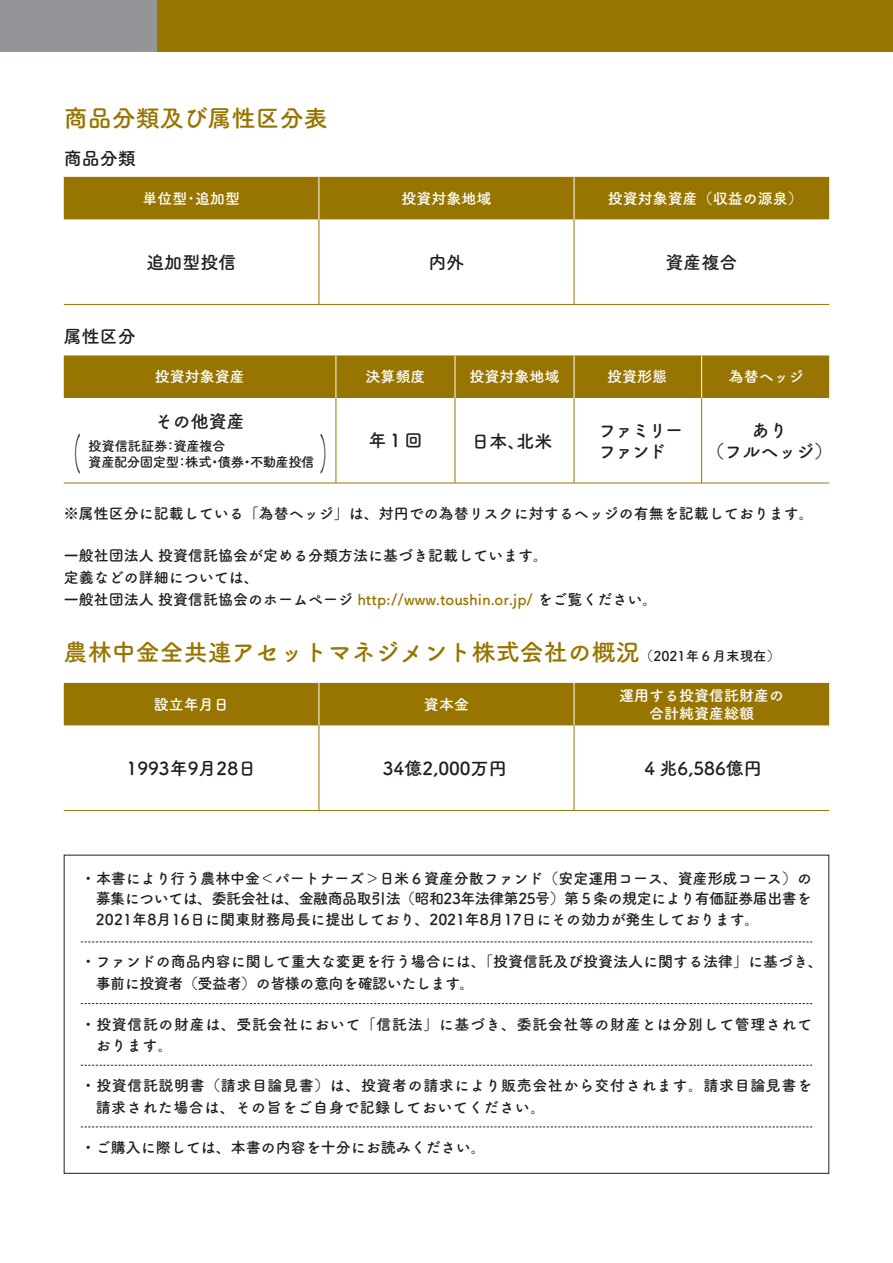
<style>
.page{position:relative;width:893px;height:1263px;background:#fff}
.page>*{position:absolute;margin:0;border:0;box-sizing:border-box;transform-origin:0 0}
.t1{font:43.05px "Tsuku A Rd Gothic Std B";color:#231f20;scale:.35 1}
.t2{font:24px "Tsuku A Rd Gothic Std B";color:#987501}
.t3{font:18px/21px "Tsuku A Rd Gothic Std B";color:#231f20;text-align:center}
.t4{font:18px/21.6px "Tsuku A Rd Gothic Std B";letter-spacing:-.075em;color:#231f20}
.t5{font:15px/21.8px "Tsuku A Rd Gothic Std B";color:#231f20}
.t6{font:15px/21.8px "Tsuku A Rd Gothic Std B";letter-spacing:.04em;color:#231f20}
.t7{font:15px/18px "Tsuku A Rd Gothic Std B";color:#fff;text-align:center}
.t8{font:13.5px "Tsuku A Rd Gothic Std B";letter-spacing:-.045em;color:#231f20}
.t9{font:13.5px "Tsuku A Rd Gothic Std B";letter-spacing:-.025em;color:#231f20}
.s1{color:#987501}
.s2{font-size:13.5px;color:#231f20}
</style>
<div class="page">
<div style="left:0;top:0;width:157px;height:51px;background:#939598"></div>
<div style="left:157px;top:0;width:736px;height:51px;background:#987501"></div>
<div style="left:64px;top:177px;width:765px;height:42px;background:#987501"></div>
<hr style="left:319px;top:219px;width:1px;height:85px;background:#987501">
<hr style="left:574px;top:219px;width:1px;height:85px;background:#987501">
<hr style="left:64px;top:304px;width:255px;height:1px;background:#987501">
<hr style="left:319px;top:304px;width:255px;height:1px;background:#987501">
<hr style="left:574px;top:304px;width:255px;height:1px;background:#987501">
<hr style="left:319px;top:177px;width:1px;height:42px;background:#fff">
<hr style="left:574px;top:177px;width:1px;height:42px;background:#fff">
<div style="left:64px;top:683px;width:765px;height:42px;background:#987501"></div>
<hr style="left:319px;top:725px;width:1px;height:85px;background:#987501">
<hr style="left:574px;top:725px;width:1px;height:85px;background:#987501">
<hr style="left:64px;top:810px;width:255px;height:1px;background:#987501">
<hr style="left:319px;top:810px;width:255px;height:1px;background:#987501">
<hr style="left:574px;top:810px;width:255px;height:1px;background:#987501">
<hr style="left:319px;top:683px;width:1px;height:42px;background:#fff">
<hr style="left:574px;top:683px;width:1px;height:42px;background:#fff">
<div style="left:64px;top:355px;width:765px;height:43px;background:#987501"></div>
<hr style="left:336px;top:398px;width:1px;height:85px;background:#987501">
<hr style="left:455px;top:398px;width:1px;height:85px;background:#987501">
<hr style="left:574px;top:398px;width:1px;height:85px;background:#987501">
<hr style="left:701px;top:398px;width:1px;height:85px;background:#987501">
<hr style="left:64px;top:483px;width:272px;height:1px;background:#987501">
<hr style="left:336px;top:483px;width:119px;height:1px;background:#987501">
<hr style="left:455px;top:483px;width:119px;height:1px;background:#987501">
<hr style="left:574px;top:483px;width:136px;height:1px;background:#987501">
<hr style="left:710px;top:483px;width:119px;height:1px;background:#987501">
<hr style="left:336px;top:356px;width:1px;height:42px;background:#fff">
<hr style="left:455px;top:356px;width:1px;height:42px;background:#fff">
<hr style="left:574px;top:356px;width:1px;height:42px;background:#fff">
<hr style="left:701px;top:356px;width:1px;height:42px;background:#fff">
<svg style="left:81px;top:941px;width:731px;height:1px"></svg>
<svg style="left:81px;top:1003px;width:731px;height:1px"></svg>
<svg style="left:81px;top:1065px;width:731px;height:1px"></svg>
<svg style="left:81px;top:1126px;width:731px;height:1px"></svg>
<h2 class="t2" style="left:64px;top:100px;width:265px">商品分類及び属性区分表</h2>
<p class="t3" style="left:64px;top:146px;width:73px">商品分類</p>
<p class="t7" style="left:143px;top:188px;width:99px">単位型･追加型</p>
<p class="t7" style="left:401px;top:188px;width:91px">投資対象地域</p>
<p class="t7" style="left:608px;top:188px;width:196px">投資対象資産（収益の源泉）</p>
<p class="t3" style="left:146px;top:250px;width:92px">追加型投信</p>
<p class="t3" style="left:428px;top:250px;width:37px">内外</p>
<p class="t3" style="left:666px;top:250px;width:73px">資産複合</p>
<p class="t3" style="left:64px;top:325px;width:73px">属性区分</p>
<h1 class="t1" style="left:66px;top:421px;width:45px">（</h1>
<p class="t7" style="left:155px;top:367px;width:92px">投資対象資産</p>
<p class="t7" style="left:365px;top:367px;width:61px">決算頻度</p>
<p class="t7" style="left:469px;top:367px;width:91px">投資対象地域</p>
<p class="t7" style="left:607px;top:367px;width:61px">投資形態</p>
<p class="t7" style="left:729px;top:367px;width:77px">為替ヘッジ</p>
<p class="t3" style="left:155px;top:410px;width:92px">その他資産</p>
<p class="t9" style="left:88px;top:435px;width:139px">投資信託証券：資産複合</p>
<h1 class="t1" style="left:320px;top:421px;width:45px">）</h1>
<p class="t3" style="left:368px;top:429px;width:56px">年１回</p>
<p class="t3" style="left:471px;top:429px;width:82px">日本、北米</p>
<p class="t3" style="left:706px;top:418px;width:127px">あり<br>（フルヘッジ）</p>
<p class="t4" style="left:598px;top:418px;width:86px">ファミリーファンド</p>
<p class="t8" style="left:88px;top:451px;width:228px">資産配分固定型：株式・債券・不動産投信</p>
<p class="t5" style="left:64px;top:502px;width:752px">※属性区分に記載している「為替ヘッジ」は、対円での為替リスクに対するヘッジの有無を記載しております。</p>
<p class="t5" style="left:64px;top:544px;width:595px">一般社団法人 投資信託協会が定める分類方法に基づき記載しています。<br>定義などの詳細については、<br>一般社団法人 投資信託協会のホームページ <span class="s1">http://www.toushin.or.jp/</span> をご覧ください。</p>
<h2 class="t2" style="left:64px;top:633px;width:718px">農林中金全共連アセットマネジメント株式会社の概況<span class="s2">（2021年６月末現在）</span></h2>
<p class="t7" style="left:154px;top:694px;width:77px">設立年月日</p>
<p class="t7" style="left:424px;top:694px;width:46px">資本金</p>
<p class="t7" style="left:619px;top:685px;width:166px">運用する投資信託財産の合計純資産総額</p>
<p class="t3" style="left:127px;top:756px;width:131px">1993年9月28日</p>
<p class="t3" style="left:383px;top:756px;width:125px">34億2,000万円</p>
<p class="t3" style="left:641px;top:756px;width:122px">４兆6,586億円</p>
<p class="t5" style="left:96px;top:867px;width:718px;line-height:20.2px;text-align:justify;text-indent:-15px">・本書により行う農林中金＜パートナーズ＞日米６資産分散ファンド（安定運用コース、資産形成コース）の募集については、委託会社は、金融商品取引法（昭和23年法律第25号）第５条の規定により有価証券届出書を2021年8月16日に関東財務局長に提出しており、2021年8月17日にその効力が発生しております。</p>
<p class="t5" style="left:96px;top:950px;width:728px;text-indent:-15px">・ファンドの商品内容に関して重大な変更を行う場合には、「投資信託及び投資法人に関する法律」に基づき、事前に投資者（受益者）の皆様の意向を確認いたします。</p>
<p class="t6" style="left:96px;top:1012px;width:718px;text-indent:-15px">・投資信託の財産は、受託会社において「信託法」に基づき、委託会社等の財産とは分別して管理されております。</p>
<p class="t6" style="left:96px;top:1074px;width:718px;text-indent:-15px">・投資信託説明書（請求目論見書）は、投資者の請求により販売会社から交付されます。請求目論見書を請求された場合は、その旨をご自身で記録しておいてください。</p>
<p class="t5" style="left:81px;top:1135px;width:406px">・ご購入に際しては、本書の内容を十分にお読みください。</p>
</div>
